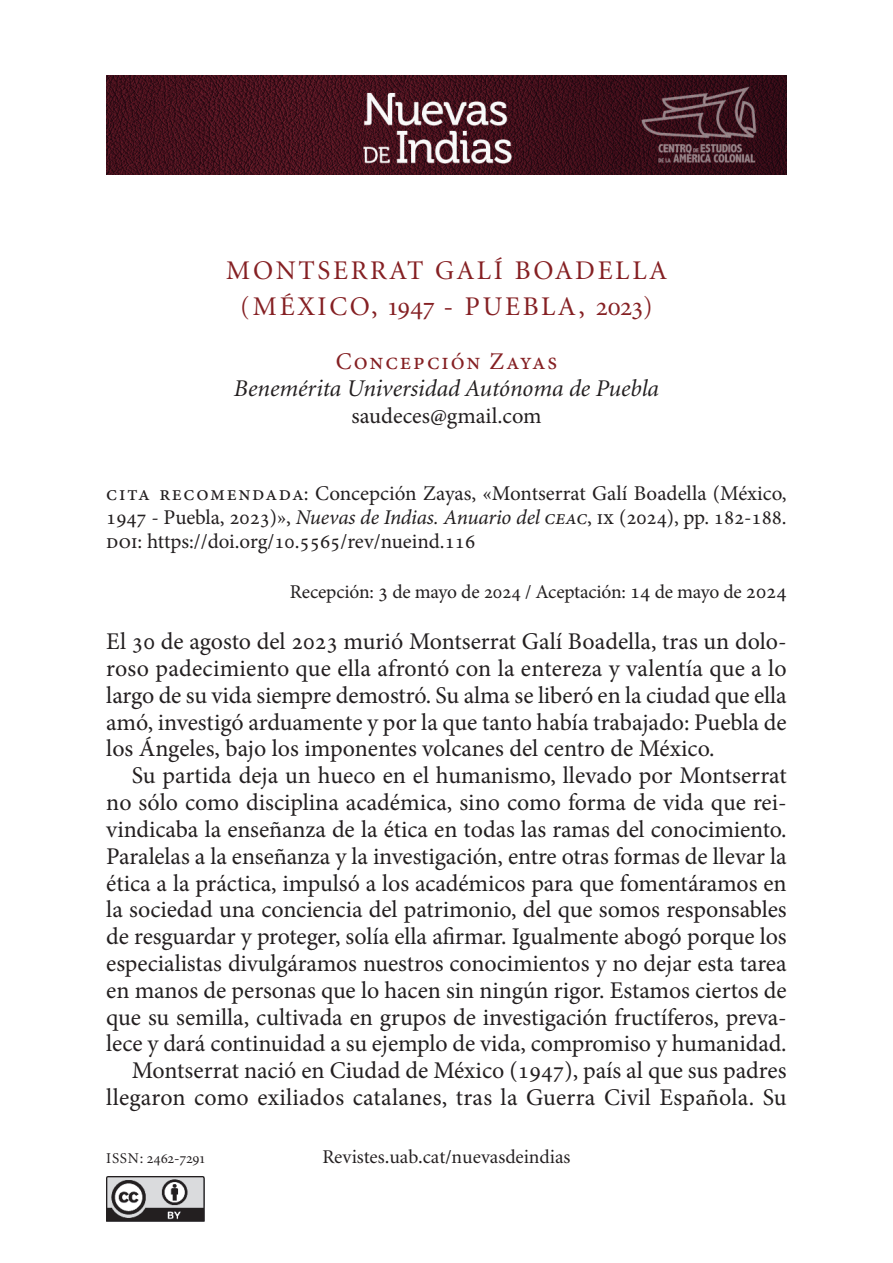
<style>
.page{position:relative;width:893px;height:1263px;background:#fff}
.page>*{position:absolute;margin:0;border:0;box-sizing:border-box;transform-origin:0 0}
.t1{font:27px/36px "Minion";letter-spacing:.1em;color:#852023;text-align:center}
.t2{font:24px/26.8px "Minion Pro";letter-spacing:-.005em;color:#231f20;text-align:justify}
.t3{font:italic 24px "Minion";color:#231f20}
.t4{font:24px "Minion Pro";letter-spacing:.075em;color:#852023}
.t5{font:22.5px "Minion Pro";color:#231f20}
.t6{font:21px/23.9px "Minion Pro";letter-spacing:-.005em;color:#231f20;text-align:justify}
.t7{font:19.5px "Minion Pro";letter-spacing:-.01em;color:#231f20}
.t8{font:19.5px "Minion";color:#231f20}
.t9{font:15px "Minion Regular SC";letter-spacing:.005em;color:#231f20}
.s1{font-family:"Minion Regular SC"}
.s2{font-style:italic}
.s3{font-size:21px}
</style>
<div class="page">
<img style="left:106px;top:76px;width:681px;height:98px">
<img style="left:106px;top:1176px;width:98px;height:46px">
<p class="t1" style="left:226px;top:254px;width:442px">MONTSERRAT GALÍ BOADELLA (MÉXICO, <span class="s1">1947</span> - PUEBLA, <span class="s1">2023</span>)</p>
<p class="t4" style="left:336px;top:345px;width:223px">Concepción Zayas</p>
<p class="t3" style="left:234px;top:376px;width:427px">Benemérita Universidad Autónoma de Puebla</p>
<p class="t5" style="left:351px;top:400px;width:192px">saudeces@gmail.com</p>
<p class="t6" style="left:106px;top:482px;width:682px">cita recomendada: Concepción Zayas, «Montserrat Galí Boadella (México, 1947 - Puebla, 2023)», <span class="s2">Nuevas de Indias. Anuario del ceac</span>, ix (2024), pp. 182-188. doi: https://doi.org/10.5565/rev/nueind.116</p>
<p class="t7" style="left:290px;top:578px;width:498px">Recepción: <span class="s3">3</span> de mayo de 2024 / Aceptación: <span class="s3">14</span> de mayo de <span class="s3">2024</span></p>
<p class="t2" style="left:106px;top:628px;width:682px">El 30 de agosto del 2023 murió Montserrat Galí Boadella, tras un dolo&shy;roso padecimiento que ella afrontó con la entereza y valentía que a lo largo de su vida siempre demostró. Su alma se liberó en la ciudad que ella amó, investigó arduamente y por la que tanto había trabajado: Puebla de los Ángeles, bajo los imponentes volcanes del centro de México.</p>
<p class="t2" style="left:106px;top:762px;width:682px;text-align:right">Su partida deja un hueco en el humanismo, llevado por Montserrat no sólo como disciplina académica, sino como forma de vida que rei&shy;vindicaba la enseñanza de la ética en todas las ramas del conocimiento.<br>Paralelas a la enseñanza y la investigación, entre otras formas de llevar la ética a la práctica, impulsó a los académicos para que fomentáramos en la sociedad una conciencia del patrimonio, del que somos responsables de resguardar y proteger, solía ella afirmar. Igualmente abogó porque los especialistas divulgáramos nuestros conocimientos y no dejar esta tarea en manos de personas que lo hacen sin ningún rigor. Estamos ciertos de que su semilla, cultivada en grupos de investigación fructíferos, preva&shy;lece y dará continuidad a su ejemplo de vida, compromiso y humanidad.<br>Montserrat nació en Ciudad de México (1947), país al que sus padres llegaron como exiliados catalanes, tras la Guerra Civil Española. Su</p>
<p class="t9" style="left:106px;top:1150px;width:100px">ISSN: 2462-7291</p>
<p class="t8" style="left:322px;top:1147px;width:250px">Revistes.uab.cat/nuevasdeindias</p>
</div>
